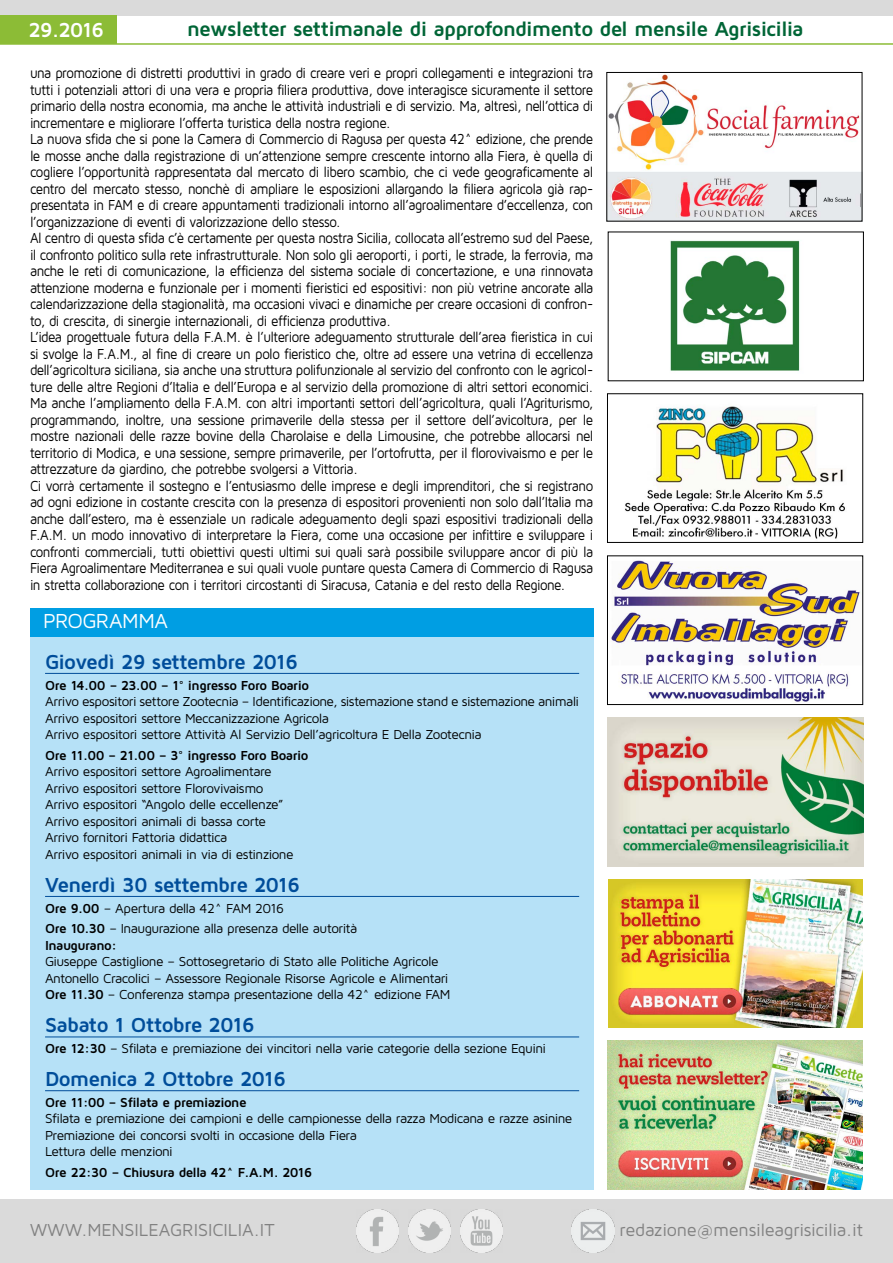
<style>
.page{position:relative;width:893px;height:1263px;background:#fff}
.page>*{position:absolute;margin:0;border:0;box-sizing:border-box;transform-origin:0 0}
.t1{font:700 21px "Maven Pro";letter-spacing:-.04em;color:#004d9a}
.t2{font:700 21px "Maven Pro";letter-spacing:-.04em;color:#006536}
.t3{font:21px "Maven Pro";letter-spacing:-.03em;color:#fff}
.t4{font:700 21px "Maven Pro";letter-spacing:-.045em;color:#fff}
.t5{font:18px "Maven Pro";letter-spacing:-.01em;color:#818181}
.t6{font:15px/16.5px "Maven Pro";letter-spacing:-.04em;color:#000;scale:.89 1}
.t7{font:13.5px/16.5px "Maven Pro";letter-spacing:-.04em;color:#000}
.t8{font:700 13.5px "Maven Pro";letter-spacing:-.035em;color:#000}
.s1{font-weight:700}
</style>
<div class="page">
<div style="left:0;top:1199px;width:893px;height:64px;background:#dadada"></div>
<img style="left:572px;top:1210px;width:42px;height:42px">
<img style="left:356px;top:1210px;width:43px;height:42px">
<img style="left:408px;top:1210px;width:43px;height:42px">
<img style="left:460px;top:1210px;width:43px;height:42px">
<img style="left:625px;top:405px;width:220px;height:134px">
<div style="left:607px;top:393px;width:256px;height:150px;border:1px solid #000"></div>
<img style="left:611px;top:560px;width:250px;height:143px">
<div style="left:607px;top:556px;width:256px;height:149px;border:1px solid #000"></div>
<img style="left:607px;top:1040px;width:255px;height:149px">
<img style="left:608px;top:717px;width:255px;height:149px">
<img style="left:608px;top:879px;width:254px;height:148px">
<img style="left:670px;top:240px;width:130px;height:131px">
<img style="left:609px;top:74px;width:251px;height:145px">
<div style="left:607px;top:72px;width:255px;height:149px;border:1px solid #000"></div>
<div style="left:0;top:0;width:893px;height:15px;background:#dadada"></div>
<hr style="left:0;top:43px;width:893px;height:2px;background:#8cbc36">
<div style="left:0;top:15px;width:117px;height:29px;background:#8cbc36"></div>
<div style="left:30px;top:608px;width:563px;height:581px;background:#b6e1f7"></div>
<div style="left:30px;top:608px;width:563px;height:28px;background:#009ee3"></div>
<hr style="left:45px;top:673px;width:534px;height:1px;background:#004d9a">
<hr style="left:45px;top:896px;width:534px;height:1px;background:#004d9a">
<hr style="left:45px;top:1036px;width:534px;height:1px;background:#004d9a">
<hr style="left:45px;top:1090px;width:534px;height:1px;background:#004d9a">
<h1 class="t4" style="left:28px;top:17px;width:77px">29.2016</h1>
<h1 class="t2" style="left:187px;top:16px;width:618px">newsletter settimanale di approfondimento del mensile Agrisicilia</h1>
<p class="t6" style="left:30px;top:64px;width:634px">una promozione di distretti produttivi in grado di creare veri e propri collegamenti e integrazioni tra tutti i potenziali attori di una vera e propria filiera produttiva, dove interagisce sicuramente il settore primario della nostra economia, ma anche le attività industriali e di servizio. Ma, altresì, nell’ottica di incrementare e migliorare l’offerta turistica della nostra regione.<br>La nuova sfida che si pone la Camera di Commercio di Ragusa per questa 42^ edizione, che prende le mosse anche dalla registrazione di un’attenzione sempre crescente intorno alla Fiera, è quella di cogliere l’opportunità rappresentata dal mercato di libero scambio, che ci vede geograficamente al centro del mercato stesso, nonchè di ampliare le esposizioni allargando la filiera agricola già rap&shy;presentata in FAM e di creare appuntamenti tradizionali intorno all’agroalimentare d’eccellenza, con l’organizzazione di eventi di valorizzazione dello stesso.<br>Al centro di questa sfida c’è certamente per questa nostra Sicilia, collocata all’estremo sud del Paese, il confronto politico sulla rete infrastrutturale. Non solo gli aeroporti, i porti, le strade, la ferrovia, ma anche le reti di comunicazione, la efficienza del sistema sociale di concertazione, e una rinnovata attenzione moderna e funzionale per i momenti fieristici ed espositivi: non più vetrine ancorate alla calendarizzazione della stagionalità, ma occasioni vivaci e dinamiche per creare occasioni di confron&shy;to, di crescita, di sinergie internazionali, di efficienza produttiva.<br>L’idea progettuale futura della F.A.M. è l’ulteriore adeguamento strutturale dell’area fieristica in cui si svolge la F.A.M., al fine di creare un polo fieristico che, oltre ad essere una vetrina di eccellenza dell’agricoltura siciliana, sia anche una struttura polifunzionale al servizio del confronto con le agricol&shy;ture delle altre Regioni d’Italia e dell’Europa e al servizio della promozione di altri settori economici.<br>Ma anche l’ampliamento della F.A.M. con altri importanti settori dell’agricoltura, quali l’Agriturismo, programmando, inoltre, una sessione primaverile della stessa per il settore dell’avicoltura, per le mostre nazionali delle razze bovine della Charolaise e della Limousine, che potrebbe allocarsi nel territorio di Modica, e una sessione, sempre primaverile, per l’ortofrutta, per il florovivaismo e per le attrezzature da giardino, che potrebbe svolgersi a Vittoria.<br>Ci vorrà certamente il sostegno e l’entusiasmo delle imprese e degli imprenditori, che si registrano ad ogni edizione in costante crescita con la presenza di espositori provenienti non solo dall’Italia ma anche dall’estero, ma è essenziale un radicale adeguamento degli spazi espositivi tradizionali della F.A.M. un modo innovativo di interpretare la Fiera, come una occasione per infittire e sviluppare i confronti commerciali, tutti obiettivi questi ultimi sui quali sarà possibile sviluppare ancor di più la Fiera Agroalimentare Mediterranea e sui quali vuole puntare questa Camera di Commercio di Ragusa in stretta collaborazione con i territori circostanti di Siracusa, Catania e del resto della Regione.</p>
<h1 class="t3" style="left:43px;top:608px;width:126px">PROGRAMMA</h1>
<h1 class="t1" style="left:45px;top:648px;width:255px">Giovedì 29 settembre 2016</h1>
<p class="t8" style="left:45px;top:676px;width:265px">Ore 14.00 – 23.00 – 1° ingresso Foro Boario</p>
<p class="t7" style="left:45px;top:693px;width:536px">Arrivo espositori settore Zootecnia – Identificazione, sistemazione stand e sistemazione animali<br>Arrivo espositori settore Meccanizzazione Agricola<br>Arrivo espositori settore Attività Al Servizio Dell’agricoltura E Della Zootecnia</p>
<p class="t8" style="left:45px;top:747px;width:265px">Ore 11.00 – 21.00 – 3° ingresso Foro Boario</p>
<p class="t7" style="left:45px;top:763px;width:250px">Arrivo espositori settore Agroalimentare Arrivo espositori settore Florovivaismo Arrivo espositori “Angolo delle eccellenze” Arrivo espositori animali di bassa corte Arrivo fornitori Fattoria didattica<br>Arrivo espositori animali in via di estinzione</p>
<h1 class="t1" style="left:45px;top:871px;width:257px">Venerdì 30 settembre 2016</h1>
<p class="t7" style="left:45px;top:897px;width:314px;line-height:20.7px"><span class="s1">Ore 9.00</span> – Apertura della 42^ FAM 2016<br><span class="s1">Ore 10.30</span> – Inaugurazione alla presenza delle autorità</p>
<p class="t8" style="left:45px;top:937px;width:73px">Inaugurano:</p>
<p class="t7" style="left:45px;top:953px;width:407px">Giuseppe Castiglione – Sottosegretario di Stato alle Politiche Agricole<br>Antonello Cracolici – Assessore Regionale Risorse Agricole e Alimentari<br><span class="s1">Ore 11.30</span> – Conferenza stampa presentazione della 42^ edizione FAM</p>
<h1 class="t1" style="left:45px;top:1012px;width:211px">Sabato 1 Ottobre 2016</h1>
<p class="t7" style="left:45px;top:1040px;width:502px"><span class="s1">Ore 12:30</span> – Sfilata e premiazione dei vincitori nella varie categorie della sezione Equini</p>
<h1 class="t1" style="left:45px;top:1065px;width:242px">Domenica 2 Ottobre 2016</h1>
<p class="t8" style="left:45px;top:1094px;width:203px">Ore 11:00 – Sfilata e premiazione</p>
<p class="t7" style="left:45px;top:1110px;width:529px">Sfilata e premiazione dei campioni e delle campionesse della razza Modicana e razze asinine<br>Premiazione dei concorsi svolti in occasione della Fiera<br>Lettura delle menzioni</p>
<p class="t8" style="left:45px;top:1164px;width:269px">Ore 22:30 – Chiusura della 42^ F.A.M. 2016</p>
<p class="t5" style="left:30px;top:1218px;width:246px">WWW.MENSILEAGRISICILIA.IT</p>
<p class="t5" style="left:619px;top:1218px;width:245px">redazione@mensileagrisicilia.it</p>
</div>
